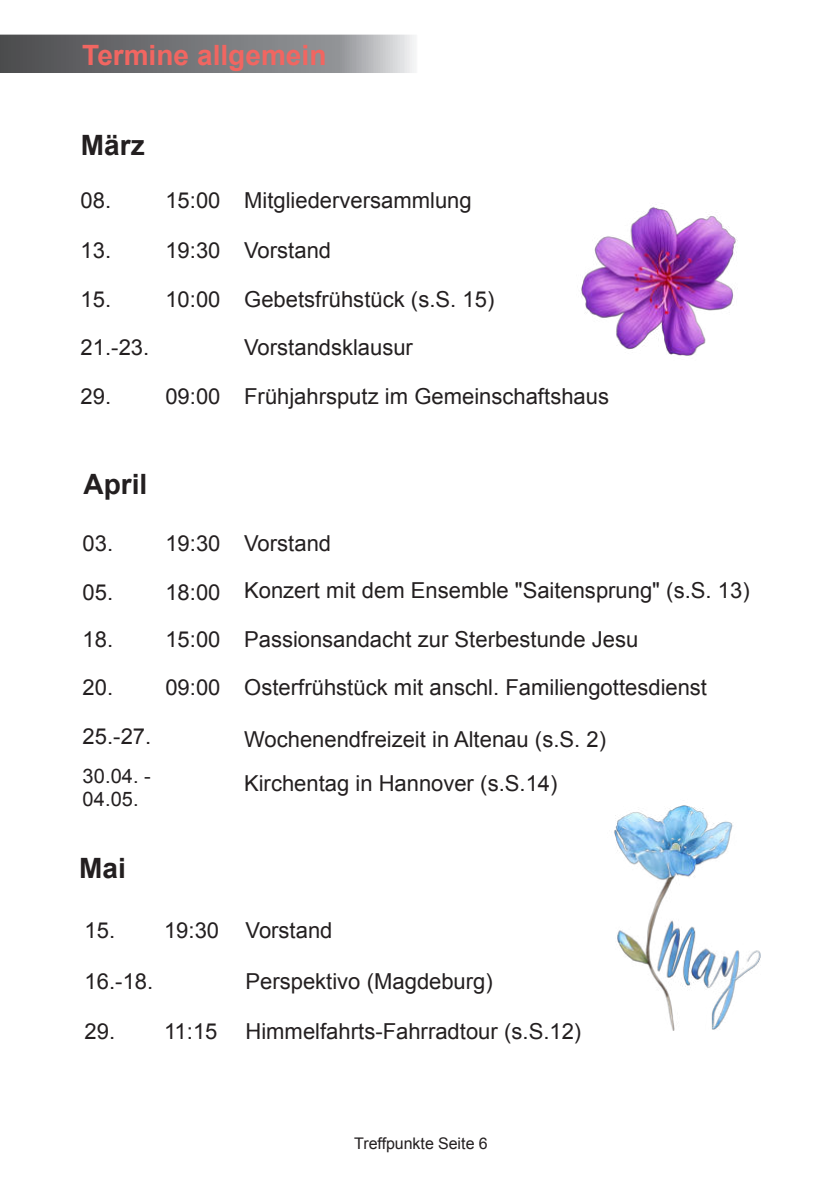
<style>
.page{position:relative;width:840px;height:1191px;background:#fff}
.page>*{position:absolute;margin:0;border:0;box-sizing:border-box;transform-origin:0 0}
.t1{font:700 28px "Arial";color:#f16661}
.t2{font:700 28px "Arial";color:#231f20}
.t3{font:22px "Arial";color:#231f20}
.t4{font:20px/22px "Arial";letter-spacing:.005em;color:#231f20}
.t5{font:16px "Arial";letter-spacing:-.005em;color:#231f20}
</style>
<div class="page">
<svg style="left:0;top:34px;width:416px;height:39px;background:#808184"></svg>
<img style="left:614px;top:805px;width:147px;height:226px">
<img style="left:581px;top:207px;width:157px;height:149px">
<p class="t1" style="left:82px;top:45px;width:246px">Termine allgemein</p>
<p class="t2" style="left:81px;top:134px;width:65px">März</p>
<p class="t3" style="left:81px;top:192px;width:32px">08.</p>
<p class="t3" style="left:165px;top:192px;width:307px">15:00 Mitgliederversammlung</p>
<p class="t3" style="left:81px;top:242px;width:32px">13.</p>
<p class="t3" style="left:165px;top:242px;width:167px">19:30 Vorstand</p>
<p class="t3" style="left:81px;top:291px;width:32px">15.</p>
<p class="t3" style="left:165px;top:291px;width:330px">10:00 Gebetsfrühstück (s.S. 15)</p>
<p class="t3" style="left:81px;top:339px;width:70px">21.-23.</p>
<p class="t3" style="left:244px;top:339px;width:170px">Vorstandsklausur</p>
<p class="t3" style="left:81px;top:388px;width:32px">29.</p>
<p class="t3" style="left:165px;top:388px;width:445px">09:00 Frühjahrsputz im Gemeinschaftshaus</p>
<p class="t2" style="left:83px;top:474px;width:65px">April</p>
<p class="t3" style="left:83px;top:535px;width:250px">03. 19:30 Vorstand</p>
<p class="t3" style="left:83px;top:582px;width:668px">05. 18:00 Konzert mit dem Ensemble "Saitensprung" (s.S. 13)</p>
<p class="t3" style="left:83px;top:631px;width:557px">18. 15:00 Passionsandacht zur Sterbestunde Jesu</p>
<p class="t3" style="left:83px;top:678px;width:625px">20. 09:00 Osterfrühstück mit anschl. Familiengottesdienst</p>
<p class="t3" style="left:83px;top:727px;width:70px">25.-27.</p>
<p class="t3" style="left:244px;top:730px;width:363px">Wochenendfreizeit in Altenau (s.S. 2)</p>
<p class="t4" style="left:83px;top:767px;width:70px">30.04. -<br>04.05.</p>
<p class="t3" style="left:244px;top:775px;width:314px">Kirchentag in Hannover (s.S.14)</p>
<p class="t2" style="left:79px;top:857px;width:48px">Mai</p>
<p class="t3" style="left:85px;top:922px;width:249px">15. 19:30 Vorstand</p>
<p class="t3" style="left:85px;top:972px;width:70px">16.-18.</p>
<p class="t3" style="left:245px;top:972px;width:248px">Perspektivo (Magdeburg)</p>
<p class="t3" style="left:85px;top:1023px;width:134px">29. 11:15</p>
<p class="t3" style="left:245px;top:1023px;width:337px">Himmelfahrts-Fahrradtour (s.S.12)</p>
<p class="t5" style="left:354px;top:1137px;width:135px">Treffpunkte Seite 6</p>
</div>
